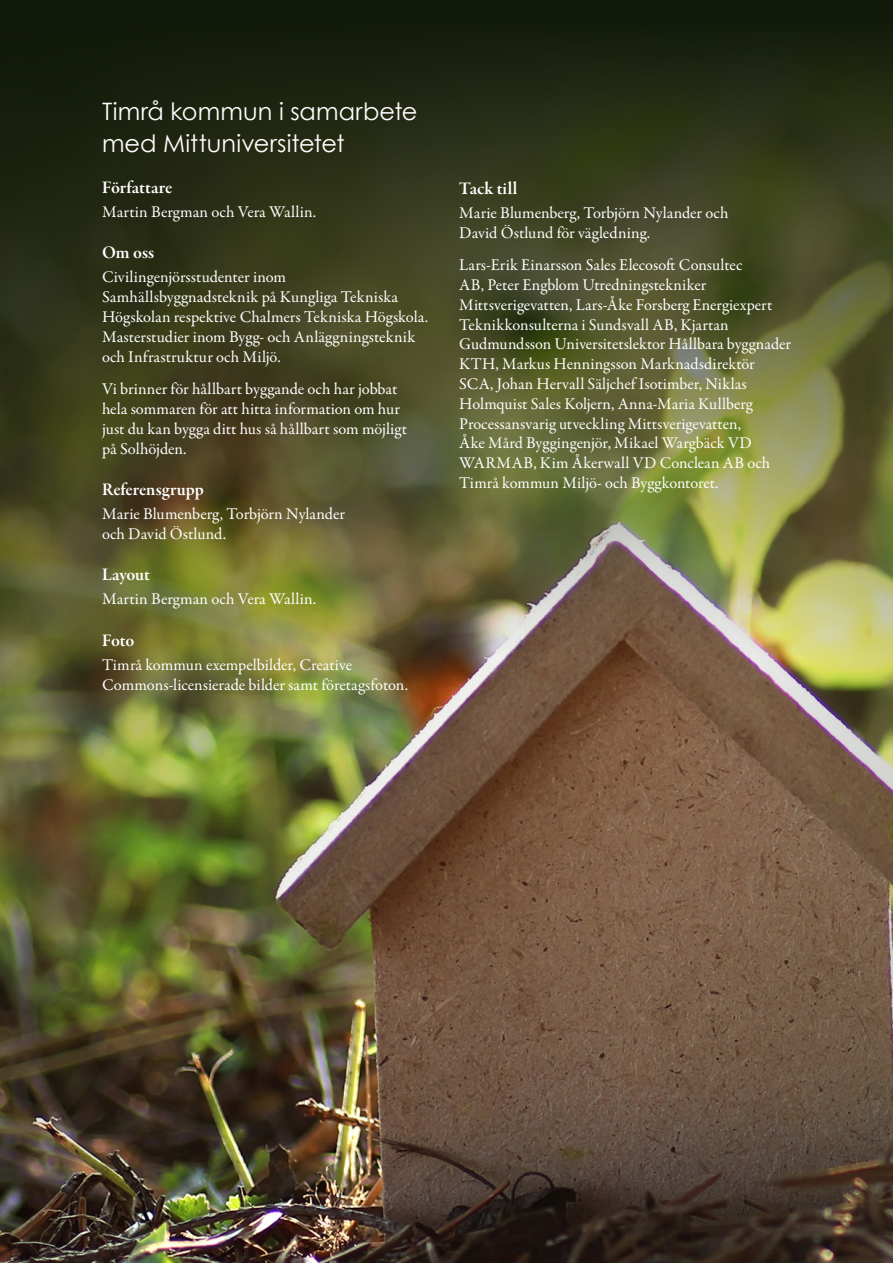
<style>
.page{position:relative;width:893px;height:1263px;background:#fff}
.page>*{position:absolute;margin:0;border:0;box-sizing:border-box;transform-origin:0 0}
.t1{font:24px/31.5px "Century Gothic";color:#fff}
.t2{font:18px "Garamond Premr Pro Smbd Subh";color:#fff}
.t3{font:16.5px/19.8px "Garamond Premr Pro";color:#fff}
</style>
<div class="page">
<img style="left:0;top:0;width:893px;height:1263px">
<p class="t1" style="left:102px;top:95px;width:317px">Timrå kommun i samarbete med Mittuniversitetet</p>
<p class="t2" style="left:102px;top:177px;width:72px">Författare</p>
<p class="t3" style="left:102px;top:202px;width:216px">Martin Bergman och Vera Wallin.</p>
<p class="t2" style="left:102px;top:242px;width:54px">Om oss</p>
<p class="t3" style="left:102px;top:268px;width:328px">Civilingenjörsstudenter inom Samhällsbyggnadsteknik på Kungliga Tekniska Högskolan respektive Chalmers Tekniska Högskola.<br>Masterstudier inom Bygg- och Anläggningsteknik och Infrastruktur och Miljö.</p>
<p class="t3" style="left:102px;top:380px;width:307px">Vi brinner för hållbart byggande och har jobbat hela sommaren för att hitta information om hur just du kan bygga ditt hus så hållbart som möjligt på Solhöjden.</p>
<p class="t2" style="left:102px;top:479px;width:103px">Referensgrupp</p>
<p class="t3" style="left:102px;top:504px;width:244px">Marie Blumenberg, Torbjörn Nylander</p>
<p class="t3" style="left:102px;top:524px;width:126px">och David Östlund.</p>
<p class="t2" style="left:102px;top:564px;width:49px">Layout</p>
<p class="t3" style="left:102px;top:590px;width:216px">Martin Bergman och Vera Wallin.</p>
<p class="t2" style="left:102px;top:630px;width:34px">Foto</p>
<p class="t3" style="left:102px;top:655px;width:308px">Timrå kommun exempelbilder, Creative<br>Commons-licensierade bilder samt företagsfoton.</p>
<p class="t2" style="left:459px;top:178px;width:59px">Tack till</p>
<p class="t3" style="left:459px;top:203px;width:271px">Marie Blumenberg, Torbjörn Nylander och<br>David Östlund för vägledning.</p>
<p class="t3" style="left:459px;top:255px;width:333px">Lars-Erik Einarsson Sales Elecosoft Consultec<br>AB, Peter Engblom Utredningstekniker Mittsverigevatten, Lars-Åke Forsberg Energiexpert Teknikkonsulterna i Sundsvall AB, Kjartan Gudmundsson Universitetslektor Hållbara byggnader KTH, Markus Henningsson Marknadsdirektör SCA, Johan Hervall Säljchef Isotimber, Niklas Holmquist Sales Koljern, Anna-Maria Kullberg Processansvarig utveckling Mittsverigevatten,<br>Åke Mård Byggingenjör, Mikael Wargbäck VD WARMAB, Kim Åkerwall VD Conclean AB och Timrå kommun Miljö- och Byggkontoret.</p>
</div>
